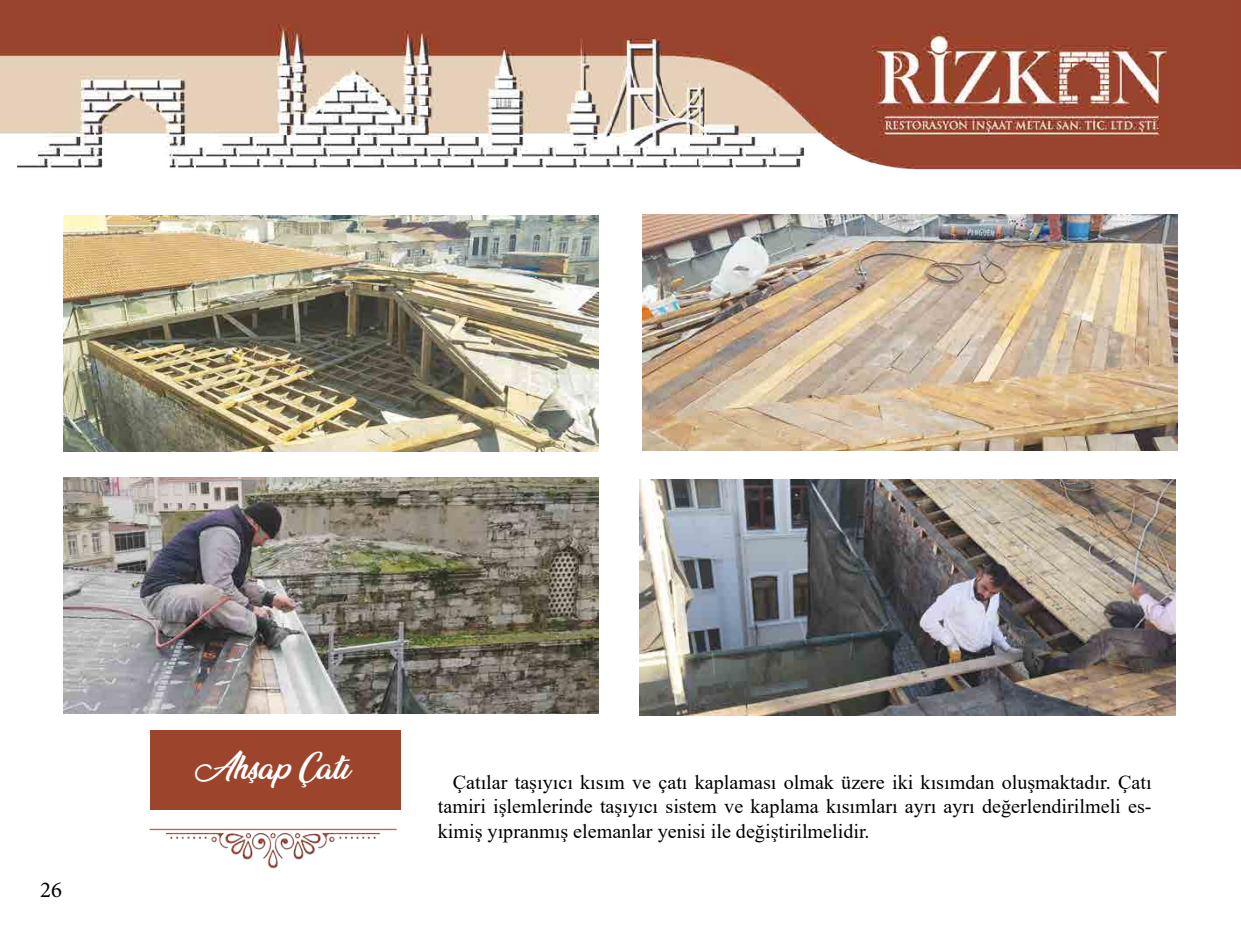
<style>
.page{position:relative;width:1241px;height:943px;background:#fff}
.page>*{position:absolute;margin:0;border:0;box-sizing:border-box;transform-origin:0 0}
.t1{font:900 29.75px "Ananda";color:#fff}
.t2{font:22.75px "Minion Pro";color:#000}
.t3{font:20.12px/24.2px "Times New Roman";color:#000;text-align:justify}
</style>
<div class="page">
<img style="left:0;top:0;width:1240px;height:170px">
<img style="left:149px;top:828px;width:248px;height:41px">
<div style="left:150px;top:730px;width:251px;height:80px;background:#9c452c"></div>
<img style="left:63px;top:215px;width:535px;height:236px">
<img style="left:642px;top:214px;width:535px;height:236px">
<img style="left:639px;top:479px;width:536px;height:236px">
<img style="left:63px;top:477px;width:535px;height:236px">
<p class="t2" style="left:40px;top:874px;width:23px">26</p>
<h1 class="t1" style="left:196px;top:751px;width:156px">Ahşap Çatı</h1>
<p class="t3" style="left:438px;top:769px;width:715px;text-indent:15px">Çatılar taşıyıcı kısım ve çatı kaplaması olmak üzere iki kısımdan oluşmaktadır. Çatı tamiri işlemlerinde taşıyıcı sistem ve kaplama kısımları ayrı ayrı değerlendirilmeli es&shy;kimiş yıpranmış elemanlar yenisi ile değiştirilmelidir.</p>
</div>
